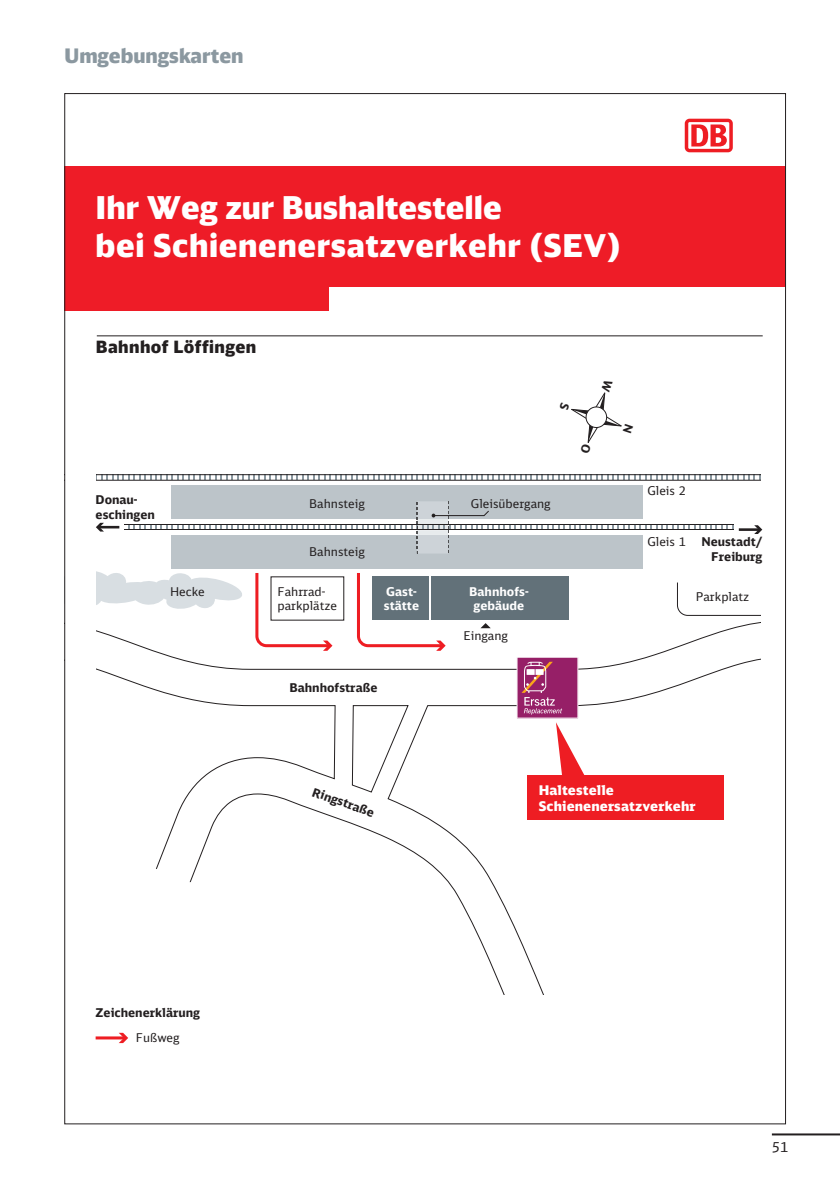
<style>
.page{position:relative;width:840px;height:1191px;background:#fff}
.page>*{position:absolute;margin:0;border:0;box-sizing:border-box;transform-origin:0 0}
.t1{font:900 31.4px/37.8px "DB Head";letter-spacing:.02em;color:#fff}
.t2{font:900 20px "DB Head";color:#8b98a0}
.t3{font:900 17px "DB Head";letter-spacing:.025em;color:#231f20}
.t4{font:14px "DB Sans";color:#231f20}
.t5{font:900 13.4px/16px "DB Sans";letter-spacing:.01em;color:#fff}
.t6{font:12px/14.6px "DB Sans";color:#231f20}
.t7{font:700 12px/14.6px "DB Sans";color:#231f20;text-align:right}
.t8{font:700 12px/14.6px "DB Sans";color:#fff;text-align:center}
</style>
<div class="page">
<hr style="left:771px;top:1133px;width:68px;height:2px;background:#231f20">
<div style="left:171px;top:485px;width:470px;height:84px;background:#bcc4c9"></div>
<div style="left:431px;top:577px;width:137px;height:43px;background:#627179"></div>
<svg style="left:96px;top:571px;width:146px;height:38px"></svg>
<svg style="left:96px;top:475px;width:665px;height:5px"></svg>
<hr style="left:65px;top:474px;width:720px;height:1px;background:#231f20">
<hr style="left:65px;top:480px;width:720px;height:1px;background:#231f20">
<svg style="left:677px;top:582px;width:84px;height:34px"></svg>
<svg style="left:95px;top:620px;width:666px;height:424px"></svg>
<div style="left:65px;top:467px;width:31px;height:506px;background:#fff"></div>
<div style="left:761px;top:455px;width:24px;height:564px;background:#fff"></div>
<div style="left:402px;top:995px;width:238px;height:83px;background:#fff"></div>
<div style="left:65px;top:167px;width:720px;height:120px;background:#ee1c27"></div>
<div style="left:65px;top:167px;width:264px;height:144px;background:#ee1c27"></div>
<hr style="left:97px;top:335px;width:665px;height:1px;background:#231f20">
<div style="left:527px;top:775px;width:196px;height:44px;background:#ee1d23"></div>
<svg style="left:96px;top:501px;width:667px;height:52px"></svg>
<hr style="left:96px;top:1036px;width:28px;height:3px;background:#ee1d23">
<svg style="left:119px;top:1032px;width:9px;height:11px"></svg>
<svg style="left:480px;top:623px;width:10px;height:5px"></svg>
<svg style="left:254px;top:573px;width:78px;height:78px"></svg>
<svg style="left:355px;top:573px;width:90px;height:78px"></svg>
<svg style="left:516px;top:656px;width:68px;height:120px"></svg>
<svg style="left:684px;top:119px;width:48px;height:33px"></svg>
<svg style="left:687px;top:122px;width:41px;height:27px"></svg>
<svg style="left:691px;top:124px;width:35px;height:22px"></svg>
<svg style="left:571px;top:392px;width:51px;height:51px"></svg>
<h2 class="t2" style="left:64px;top:43px;width:180px">Umgebungskarten</h2>
<h1 class="t1" style="left:96px;top:188px;width:526px">Ihr Weg zur Bushaltestelle<br>bei Schienenersatzverkehr (SEV)</h1>
<h3 class="t3" style="left:96px;top:336px;width:162px">Bahnhof Löffingen</h3>
<p class="t7" style="left:96px;top:492px;width:61px;text-align:left">Donau&shy;eschingen</p>
<p class="t6" style="left:170px;top:584px;width:36px">Hecke</p>
<p class="t6" style="left:309px;top:496px;width:57px">Bahnsteig</p>
<p class="t6" style="left:309px;top:544px;width:57px">Bahnsteig</p>
<p class="t6" style="left:277px;top:584px;width:61px">Fahrrad&shy;parkplätze</p>
<p class="t8" style="left:383px;top:583px;width:37px;text-align:left">Gast&shy;stätte</p>
<p class="t7" style="left:289px;top:680px;width:89px">Bahnhofstraße</p>
<p class="t7" style="left:315px;top:784px;width:66px;rotate:20deg">Ringstraße</p>
<p class="t6" style="left:470px;top:496px;width:81px">Gleisübergang</p>
<p class="t8" style="left:469px;top:583px;width:61px">Bahnhofs&shy;gebäude</p>
<p class="t6" style="left:463px;top:628px;width:46px">Eingang</p>
<p class="t6" style="left:647px;top:483px;width:40px">Gleis 2</p>
<p class="t6" style="left:647px;top:534px;width:40px">Gleis 1</p>
<p class="t7" style="left:701px;top:534px;width:62px">Neustadt/<br>Freiburg</p>
<p class="t6" style="left:695px;top:589px;width:55px">Parkplatz</p>
<p class="t5" style="left:538px;top:782px;width:158px">Haltestelle<br>Schienenersatzverkehr</p>
<p class="t7" style="left:96px;top:1005px;width:106px">Zeichenerklärung</p>
<p class="t6" style="left:136px;top:1030px;width:45px">Fußweg</p>
<p class="t4" style="left:771px;top:1138px;width:18px">51</p>
</div>
